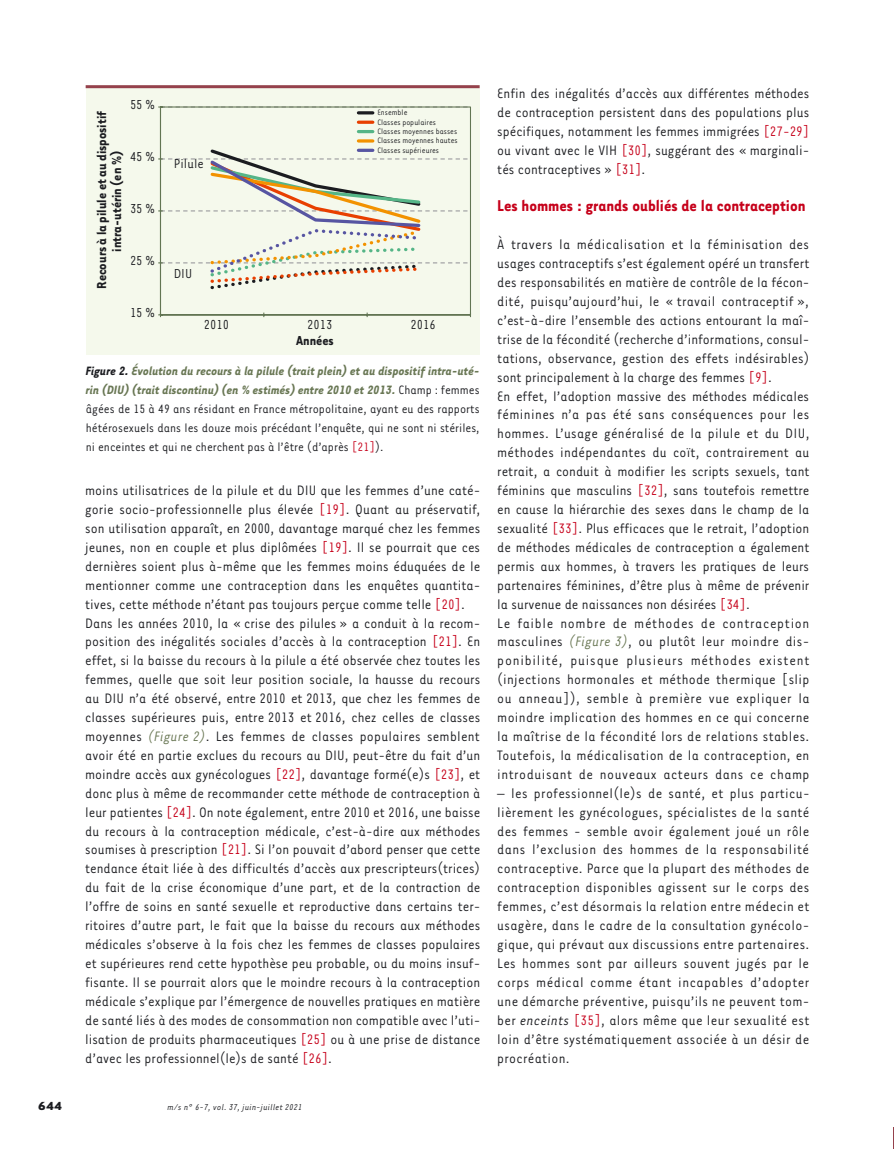
<style>
.page{position:relative;width:894px;height:1149px;background:#fff}
.page>*{position:absolute;margin:0;border:0;box-sizing:border-box;transform-origin:0 0}
.t1{font:700 18px "Tarzana Narrow";color:#c6001a}
.t2{font:15.75px/18.9px "Tarzana Narrow";color:#1b1c20;text-align:justify}
.t3{font:700 15px/15px "Tarzana Narrow";color:#1b1c20;text-align:center}
.t4{font:15px "Tarzana Narrow";color:#1b1c20}
.t5{font:13.95px/18.9px "Tarzana Narrow";color:#1b1c20;text-align:justify}
.t6{font:700 13.5px "Tarzana Wide";color:#1b1c20}
.t7{font:italic 9.75px "Tarzana Narrow";letter-spacing:.025em;color:#1b1c20}
.t8{font:9px/9.3px "Tarzana Narrow";color:#1b1c20}
.s1{font-weight:700;font-style:italic}
.s2{font-weight:700;font-style:italic;color:#697754}
.s3{color:#c6001a}
.s4{font-style:italic;color:#697754}
.s5{font-style:italic}
</style>
<div class="page">
<svg style="left:893px;top:1127px;width:1px;height:21px"></svg>
<div style="left:86px;top:85px;width:393px;height:269px;background:#f5f9ec"></div>
<svg style="left:158px;top:106px;width:313px;height:212px"></svg>
<svg style="left:160px;top:147px;width:310px;height:144px"></svg>
<hr style="left:358px;top:111px;width:14px;height:3px;background:#1b1c20">
<hr style="left:358px;top:121px;width:14px;height:3px;background:#e83f00">
<hr style="left:358px;top:130px;width:14px;height:3px;background:#55b587">
<hr style="left:358px;top:139px;width:14px;height:3px;background:#f29200">
<hr style="left:358px;top:149px;width:14px;height:3px;background:#5755a2">
<hr style="left:86px;top:85px;width:393px;height:3px;background:#95414c">
<p class="t4" style="left:130px;top:99px;width:27px">55 %</p>
<p class="t3" style="left:95px;top:289px;width:179px;rotate:-90deg">Recours à la pilule et au dispositif intra-utérin (en %)</p>
<p class="t4" style="left:130px;top:151px;width:27px">45 %</p>
<p class="t4" style="left:130px;top:202px;width:27px">35 %</p>
<p class="t4" style="left:130px;top:254px;width:27px">25 %</p>
<p class="t4" style="left:130px;top:306px;width:27px">15 %</p>
<p class="t4" style="left:174px;top:157px;width:31px">Pilule</p>
<p class="t4" style="left:174px;top:267px;width:20px">DIU</p>
<p class="t8" style="left:377px;top:108px;width:82px">Ensemble<br>Classes populaires<br>Classes moyennes basses<br>Classes moyennes hautes<br>Classes supérieures</p>
<p class="t4" style="left:204px;top:318px;width:27px">2010</p>
<p class="t4" style="left:307px;top:318px;width:27px">2013</p>
<p class="t4" style="left:410px;top:318px;width:27px">2016</p>
<p class="t3" style="left:296px;top:333px;width:39px">Années</p>
<p class="t5" style="left:86px;top:362px;width:395px"><span class="s1">Figure 2.</span> <span class="s2">Évolution du recours à la pilule (trait plein) et au dispositif intra-uté&shy;rin (DIU) (trait discontinu) (en % estimés) entre 2010 et 2013.</span> Champ : femmes âgées de 15 à 49 ans résidant en France métropolitaine, ayant eu des rapports hétérosexuels dans les douze mois précédant l’enquête, qui ne sont ni stériles, ni enceintes et qui ne cherchent pas à l’être (d’après <span class="s3">[21]</span>).</p>
<p class="t2" style="left:85px;top:482px;width:396px;text-align:left">moins utilisatrices de la pilule et du DIU que les femmes d’une caté&shy;gorie socio-professionnelle plus élevée <span class="s3">[19]</span>. Quant au préservatif, son utilisation apparaît, en 2000, davantage marqué chez les femmes jeunes, non en couple et plus diplômées <span class="s3">[19]</span>. Il se pourrait que ces dernières soient plus à-même que les femmes moins éduquées de le mentionner comme une contraception dans les enquêtes quantita&shy;tives, cette méthode n’étant pas toujours perçue comme telle <span class="s3">[20]</span>.<br>Dans les années 2010, la « crise des pilules » a conduit à la recom&shy;position des inégalités sociales d’accès à la contraception <span class="s3">[21]</span>. En effet, si la baisse du recours à la pilule a été observée chez toutes les femmes, quelle que soit leur position sociale, la hausse du recours au DIU n’a été observé, entre 2010 et 2013, que chez les femmes de classes supérieures puis, entre 2013 et 2016, chez celles de classes moyennes <span class="s4">(Figure 2)</span>. Les femmes de classes populaires semblent avoir été en partie exclues du recours au DIU, peut-être du fait d’un moindre accès aux gynécologues <span class="s3">[22]</span>, davantage formé(e)s <span class="s3">[23]</span>, et donc plus à même de recommander cette méthode de contraception à leur patientes <span class="s3">[24]</span>. On note également, entre 2010 et 2016, une baisse du recours à la contraception médicale, c’est-à-dire aux méthodes soumises à prescription <span class="s3">[21]</span>. Si l’on pouvait d’abord penser que cette tendance était liée à des difficultés d’accès aux prescripteurs(trices) du fait de la crise économique d’une part, et de la contraction de l’offre de soins en santé sexuelle et reproductive dans certains ter&shy;ritoires d’autre part, le fait que la baisse du recours aux méthodes médicales s’observe à la fois chez les femmes de classes populaires et supérieures rend cette hypothèse peu probable, ou du moins insuf&shy;fisante. Il se pourrait alors que le moindre recours à la contraception médicale s’explique par l’émergence de nouvelles pratiques en matière de santé liés à des modes de consommation non compatible avec l’uti&shy;lisation de produits pharmaceutiques <span class="s3">[25]</span> ou à une prise de distance d’avec les professionnel(le)s de santé <span class="s3">[26]</span>.</p>
<p class="t6" style="left:38px;top:1100px;width:26px">644</p>
<p class="t7" style="left:167px;top:1102px;width:136px">m/s n° 6-7, vol. 37, juin-juillet 2021</p>
<p class="t2" style="left:497px;top:85px;width:313px">Enfin des inégalités d’accès aux différentes méthodes de contraception persistent dans des populations plus spécifiques, notamment les femmes immigrées <span class="s3">[27-29] </span>ou vivant avec le VIH <span class="s3">[30]</span>, suggérant des « marginali&shy;tés contraceptives » <span class="s3">[31]</span>.</p>
<p class="t1" style="left:497px;top:198px;width:309px">Les hommes : grands oubliés de la contraception</p>
<p class="t2" style="left:497px;top:236px;width:314px;text-align:left">À travers la médicalisation et la féminisation des usages contraceptifs s’est également opéré un transfert des responsabilités en matière de contrôle de la fécon&shy;dité, puisqu’aujourd’hui, le « travail contraceptif », c’est-à-dire l’ensemble des actions entourant la maî&shy;trise de la fécondité (recherche d’informations, consul&shy;tations, observance, gestion des effets indésirables) sont principalement à la charge des femmes <span class="s3">[9]</span>.<br>En effet, l’adoption massive des méthodes médicales féminines n’a pas été sans conséquences pour les hommes. L’usage généralisé de la pilule et du DIU, méthodes indépendantes du coït, contrairement au retrait, a conduit à modifier les scripts sexuels, tant féminins que masculins <span class="s3">[32]</span>, sans toutefois remettre en cause la hiérarchie des sexes dans le champ de la sexualité <span class="s3">[33]</span>. Plus efficaces que le retrait, l’adoption de méthodes médicales de contraception a également permis aux hommes, à travers les pratiques de leurs partenaires féminines, d’être plus à même de prévenir la survenue de naissances non désirées <span class="s3">[34]</span>.<br>Le faible nombre de méthodes de contraception masculines <span class="s4">(Figure 3)</span>, ou plutôt leur moindre dis&shy;ponibilité, puisque plusieurs méthodes existent (injections hormonales et méthode thermique [slip ou anneau]), semble à première vue expliquer la moindre implication des hommes en ce qui concerne la maîtrise de la fécondité lors de relations stables.<br>Toutefois, la médicalisation de la contraception, en introduisant de nouveaux acteurs dans ce champ</p>
<p class="t2" style="left:497px;top:784px;width:314px">– les professionnel(le)s de santé, et plus particu&shy;lièrement les gynécologues, spécialistes de la santé des femmes - semble avoir également joué un rôle dans l’exclusion des hommes de la responsabilité contraceptive. Parce que la plupart des méthodes de contraception disponibles agissent sur le corps des femmes, c’est désormais la relation entre médecin et usagère, dans le cadre de la consultation gynécolo&shy;gique, qui prévaut aux discussions entre partenaires.<br>Les hommes sont par ailleurs souvent jugés par le corps médical comme étant incapables d’adopter une démarche préventive, puisqu’ils ne peuvent tom&shy;ber <span class="s5">enceints</span> <span class="s3">[35]</span>, alors même que leur sexualité est loin d’être systématiquement associée à un désir de procréation.</p>
</div>
